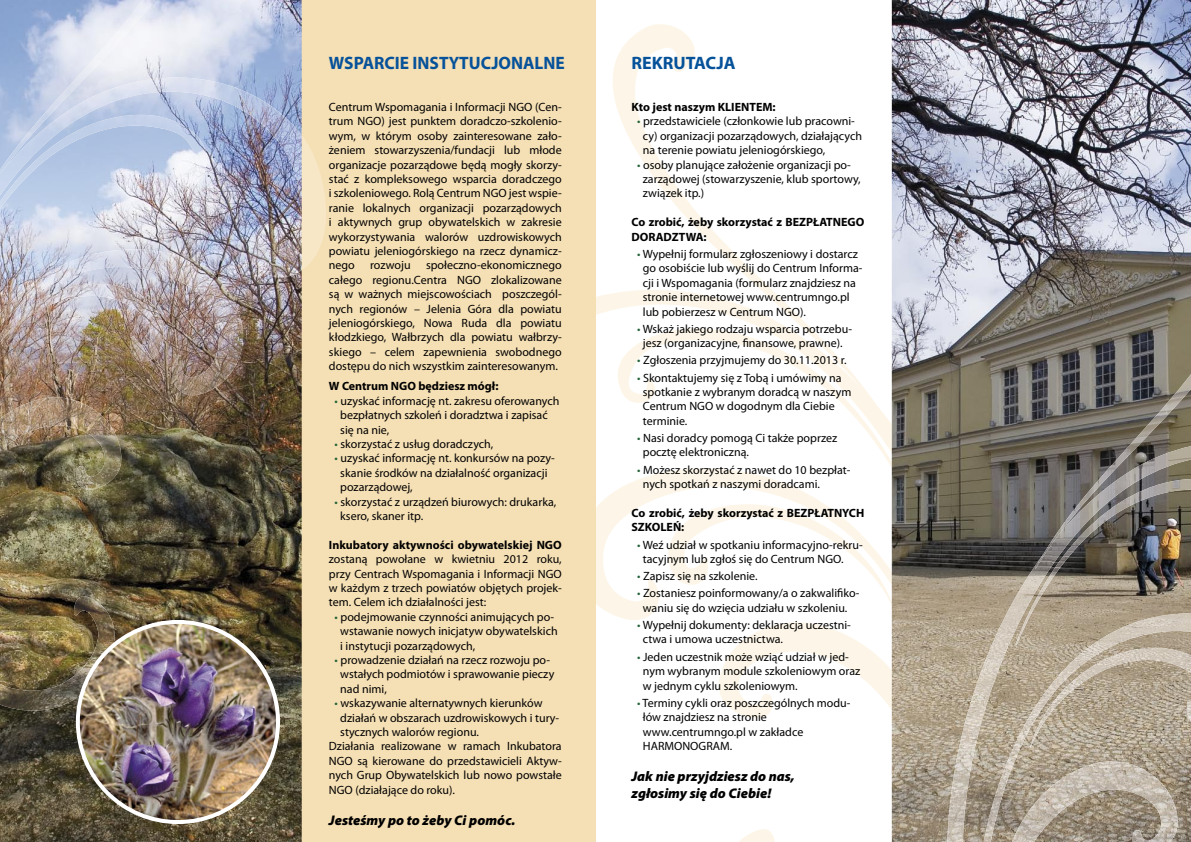
<style>
.page{position:relative;width:1191px;height:842px;background:#fff}
.page>*{position:absolute;margin:0;border:0;box-sizing:border-box;transform-origin:0 0}
.t1{font:700 18px "Myriad Pro";color:#06529a}
.t2{font:italic 900 14px/16.8px "Myriad Pro";color:#000}
.t3{font:12px/14.4px "Myriad Pro";color:#000}
.t4{font:700 12px/14.4px "Myriad Pro";color:#000}
.s1{color:#216337}
</style>
<div class="page">
<svg style="left:595px;top:458px;width:64px;height:384px"></svg>
<svg style="left:719px;top:622px;width:172px;height:220px"></svg>
<svg style="left:599px;top:24px;width:208px;height:301px"></svg>
<svg style="left:601px;top:325px;width:290px;height:177px"></svg>
<svg style="left:661px;top:488px;width:230px;height:115px"></svg>
<div style="left:296px;top:0;width:299px;height:842px;background:#f5dfb4"></div>
<img style="left:0;top:0;width:302px;height:842px">
<svg style="left:302px;top:136px;width:24px;height:134px"></svg>
<img style="left:62px;top:104px;width:39px;height:44px">
<img style="left:100px;top:78px;width:202px;height:35px">
<img style="left:0;top:178px;width:34px;height:40px">
<img style="left:234px;top:113px;width:68px;height:35px">
<img style="left:33px;top:178px;width:34px;height:5px">
<img style="left:268px;top:148px;width:34px;height:141px">
<img style="left:234px;top:218px;width:34px;height:71px">
<img style="left:67px;top:570px;width:67px;height:105px">
<img style="left:0;top:675px;width:76px;height:36px">
<img style="left:35px;top:249px;width:213px;height:30px">
<img style="left:0;top:278px;width:71px;height:6px">
<img style="left:141px;top:278px;width:107px;height:30px">
<img style="left:177px;top:308px;width:71px;height:87px">
<img style="left:141px;top:337px;width:36px;height:58px">
<img style="left:0;top:397px;width:125px;height:62px">
<img style="left:63px;top:459px;width:62px;height:31px">
<img style="left:93px;top:0;width:62px;height:70px">
<img style="left:62px;top:35px;width:31px;height:69px">
<img style="left:31px;top:69px;width:31px;height:46px">
<img style="left:93px;top:69px;width:31px;height:35px">
<img style="left:0;top:104px;width:31px;height:42px">
<img style="left:31px;top:115px;width:64px;height:63px">
<img style="left:94px;top:115px;width:126px;height:31px">
<img style="left:0;top:146px;width:32px;height:63px">
<img style="left:157px;top:146px;width:63px;height:63px">
<img style="left:0;top:284px;width:68px;height:52px">
<img style="left:68px;top:284px;width:102px;height:26px">
<img style="left:102px;top:309px;width:68px;height:52px">
<img style="left:0;top:335px;width:34px;height:26px">
<img style="left:891px;top:0;width:300px;height:842px">
<img style="left:1086px;top:446px;width:70px;height:72px">
<img style="left:1156px;top:446px;width:35px;height:33px">
<img style="left:1051px;top:482px;width:35px;height:108px">
<img style="left:1016px;top:518px;width:35px;height:144px">
<img style="left:1086px;top:545px;width:35px;height:9px">
<img style="left:982px;top:590px;width:35px;height:144px">
<img style="left:947px;top:662px;width:35px;height:180px">
<img style="left:1087px;top:613px;width:104px;height:33px">
<img style="left:1052px;top:646px;width:70px;height:32px">
<img style="left:1018px;top:678px;width:44px;height:33px">
<img style="left:983px;top:711px;width:70px;height:66px">
<img style="left:983px;top:776px;width:35px;height:66px">
<img style="left:1045px;top:761px;width:136px;height:54px">
<img style="left:1011px;top:788px;width:34px;height:54px">
<img style="left:1045px;top:815px;width:35px;height:27px">
<img style="left:1113px;top:815px;width:68px;height:27px">
<img style="left:1159px;top:374px;width:32px;height:65px">
<img style="left:1128px;top:406px;width:31px;height:66px">
<img style="left:1097px;top:439px;width:31px;height:40px">
<img style="left:1066px;top:471px;width:31px;height:41px">
<img style="left:1035px;top:504px;width:31px;height:41px">
<img style="left:1085px;top:479px;width:106px;height:33px">
<img style="left:1050px;top:512px;width:71px;height:33px">
<img style="left:1015px;top:545px;width:70px;height:67px">
<img style="left:1015px;top:612px;width:35px;height:33px">
<img style="left:1062px;top:648px;width:129px;height:33px">
<img style="left:1030px;top:681px;width:64px;height:33px">
<img style="left:1158px;top:681px;width:33px;height:66px">
<img style="left:1030px;top:714px;width:32px;height:33px">
<img style="left:76px;top:620px;width:204px;height:204px">
<h1 class="t1" style="left:329px;top:52px;width:237px">WSPARCIE INSTYTUCJONALNE</h1>
<p class="t3" style="left:329px;top:100px;width:234px;text-align:justify">Centrum Wspomagania i Informacji NGO (Cen&shy;trum NGO) jest punktem doradczo-szkolenio&shy;wym, w którym osoby zainteresowane zało&shy;żeniem stowarzyszenia/fundacji lub młode organizacje pozarządowe będą mogły skorzy&shy;stać z kompleksowego wsparcia doradczego i szkoleniowego. Rolą Centrum NGO jest wspie&shy;ranie lokalnych organizacji pozarządowych i aktywnych grup obywatelskich w zakresie wykorzystywania walorów uzdrowiskowych powiatu jeleniogórskiego na rzecz dynamicz&shy;nego</p>
<p class="t3" style="left:329px;top:258px;width:234px;text-align:justify;text-indent:97px">społeczno-ekonomicznego całego regionu.Centra NGO zlokalizowane są w ważnych miejscowościach poszczegól&shy;nych regionów – Jelenia Góra dla powiatu jeleniogórskiego, Nowa Ruda dla powiatu kłodzkiego, Wałbrzych dla powiatu wałbrzy&shy;skiego – celem zapewnienia swobodnego dostępu do nich wszystkim zainteresowanym.</p>
<p class="t4" style="left:329px;top:379px;width:171px">W Centrum NGO będziesz mógł:</p>
<p class="t3" style="left:340px;top:393px;width:221px;text-indent:-6px"><span class="s1">•</span> uzyskać informację nt. zakresu oferowanych bezpłatnych szkoleń i doradztwa i zapisać się na nie,</p>
<p class="t3" style="left:334px;top:437px;width:160px"><span class="s1">•</span> skorzystać z usług doradczych,</p>
<p class="t3" style="left:340px;top:451px;width:216px;text-indent:-6px"><span class="s1">•</span> uzyskać informację nt. konkursów na pozy&shy;skanie środków na działalność organizacji pozarządowej,</p>
<p class="t3" style="left:340px;top:494px;width:218px;text-indent:-6px"><span class="s1">•</span> skorzystać z urządzeń biurowych: drukarka, ksero, skaner itp.</p>
<p class="t4" style="left:329px;top:537px;width:234px">Inkubatory aktywności obywatelskiej NGO</p>
<p class="t3" style="left:329px;top:552px;width:234px;text-align:justify">zostaną powołane w kwietniu 2012 roku, przy Centrach Wspomagania i Informacji NGO w każdym z trzech powiatów objętych projek&shy;tem. Celem ich działalności jest:</p>
<p class="t3" style="left:340px;top:609px;width:219px;text-indent:-6px"><span class="s1">•</span> podejmowanie czynności animujących po&shy;wstawanie nowych inicjatyw obywatelskich i instytucji pozarządowych,</p>
<p class="t3" style="left:340px;top:653px;width:216px;text-indent:-6px"><span class="s1">•</span> prowadzenie działań na rzecz rozwoju po&shy;wstałych podmiotów i sprawowanie pieczy nad nimi,</p>
<p class="t3" style="left:334px;top:696px;width:209px"><span class="s1">•</span> wskazywanie alternatywnych kierunków</p>
<p class="t3" style="left:340px;top:710px;width:220px">działań w obszarach uzdrowiskowych i tury-</p>
<p class="t3" style="left:340px;top:725px;width:140px">stycznych walorów regionu.</p>
<p class="t3" style="left:329px;top:739px;width:234px">Działania realizowane w ramach Inkubatora</p>
<p class="t3" style="left:329px;top:753px;width:234px">NGO są kierowane do przedstawicieli Aktyw-</p>
<p class="t3" style="left:329px;top:768px;width:234px">nych Grup Obywatelskich lub nowo powstałe</p>
<p class="t3" style="left:329px;top:782px;width:128px">NGO (działające do roku).</p>
<p class="t2" style="left:329px;top:811px;width:188px">Jesteśmy po to żeby Ci pomóc.</p>
<p class="t3" style="left:370px;top:258px;width:42px">rozwoju</p>
<h1 class="t1" style="left:631px;top:52px;width:106px">REKRUTACJA</h1>
<p class="t4" style="left:631px;top:99px;width:146px">Kto jest naszym KLIENTEM:</p>
<p class="t3" style="left:643px;top:114px;width:221px;text-indent:-6px"><span class="s1">•</span> przedstawiciele (członkowie lub pracowni&shy;cy) organizacji pozarządowych, działających na terenie powiatu jeleniogórskiego,</p>
<p class="t3" style="left:643px;top:157px;width:219px;text-indent:-6px"><span class="s1">•</span> osoby planujące założenie organizacji po&shy;zarządowej (stowarzyszenie, klub sportowy, związek itp.)</p>
<p class="t4" style="left:631px;top:215px;width:234px">Co zrobić, żeby skorzystać z BEZPŁATNEGO<br>DORADZTWA:</p>
<p class="t3" style="left:643px;top:246px;width:221px;text-indent:-6px"><span class="s1">•</span> Wypełnij formularz zgłoszeniowy i dostarcz go osobiście lub wyślij do Centrum Informa&shy;cji i Wspomagania (formularz znajdziesz na stronie internetowej www.centrumngo.pl lub pobierzesz w Centrum NGO).</p>
<p class="t3" style="left:637px;top:321px;width:216px;text-align:center"><span class="s1">•</span> Wskaż jakiego rodzaju wsparcia potrzebu&shy;jesz (organizacyjne, finansowe, prawne).</p>
<p class="t3" style="left:637px;top:353px;width:211px"><span class="s1">•</span> Zgłoszenia przyjmujemy do 30.11.2013 r.</p>
<p class="t3" style="left:643px;top:370px;width:210px;text-indent:-6px"><span class="s1">•</span> Skontaktujemy się z Tobą i umówimy na spotkanie z wybranym doradcą w naszym<br>Centrum NGO w dogodnym dla Ciebie terminie.</p>
<p class="t3" style="left:643px;top:431px;width:196px;text-indent:-6px"><span class="s1">•</span> Nasi doradcy pomogą Ci także poprzez pocztę elektroniczną.</p>
<p class="t3" style="left:643px;top:462px;width:209px;text-indent:-6px"><span class="s1">•</span> Możesz skorzystać z nawet do 10 bezpłat&shy;nych spotkań z naszymi doradcami.</p>
<p class="t4" style="left:631px;top:505px;width:234px">Co zrobić, żeby skorzystać z BEZPŁATNYCH<br>SZKOLEŃ:</p>
<p class="t3" style="left:643px;top:537px;width:221px;text-indent:-6px"><span class="s1">•</span> Weź udział w spotkaniu informacyjno-rekru&shy;tacyjnym lub zgłoś się do Centrum NGO.</p>
<p class="t3" style="left:637px;top:569px;width:122px"><span class="s1">•</span> Zapisz się na szkolenie.</p>
<p class="t3" style="left:637px;top:586px;width:224px;text-align:center"><span class="s1">•</span> Zostaniesz poinformowany/a o zakwalifiko&shy;waniu się do wzięcia udziału w szkoleniu.</p>
<p class="t3" style="left:643px;top:618px;width:210px;text-indent:-6px"><span class="s1">•</span> Wypełnij dokumenty: deklaracja uczestni&shy;ctwa i umowa uczestnictwa.</p>
<p class="t3" style="left:643px;top:649px;width:219px;text-indent:-6px"><span class="s1">•</span> Jeden uczestnik może wziąć udział w jed&shy;nym wybranym module szkoleniowym oraz w jednym cyklu szkoleniowym.</p>
<p class="t3" style="left:643px;top:695px;width:209px;text-indent:-6px"><span class="s1">•</span> Terminy cykli oraz poszczególnych modu&shy;łów znajdziesz na stronie www.centrumngo.pl w zakładce<br>HARMONOGRAM.</p>
<p class="t2" style="left:631px;top:767px;width:165px">Jak nie przyjdziesz do nas, zgłosimy się do Ciebie!</p>
</div>
